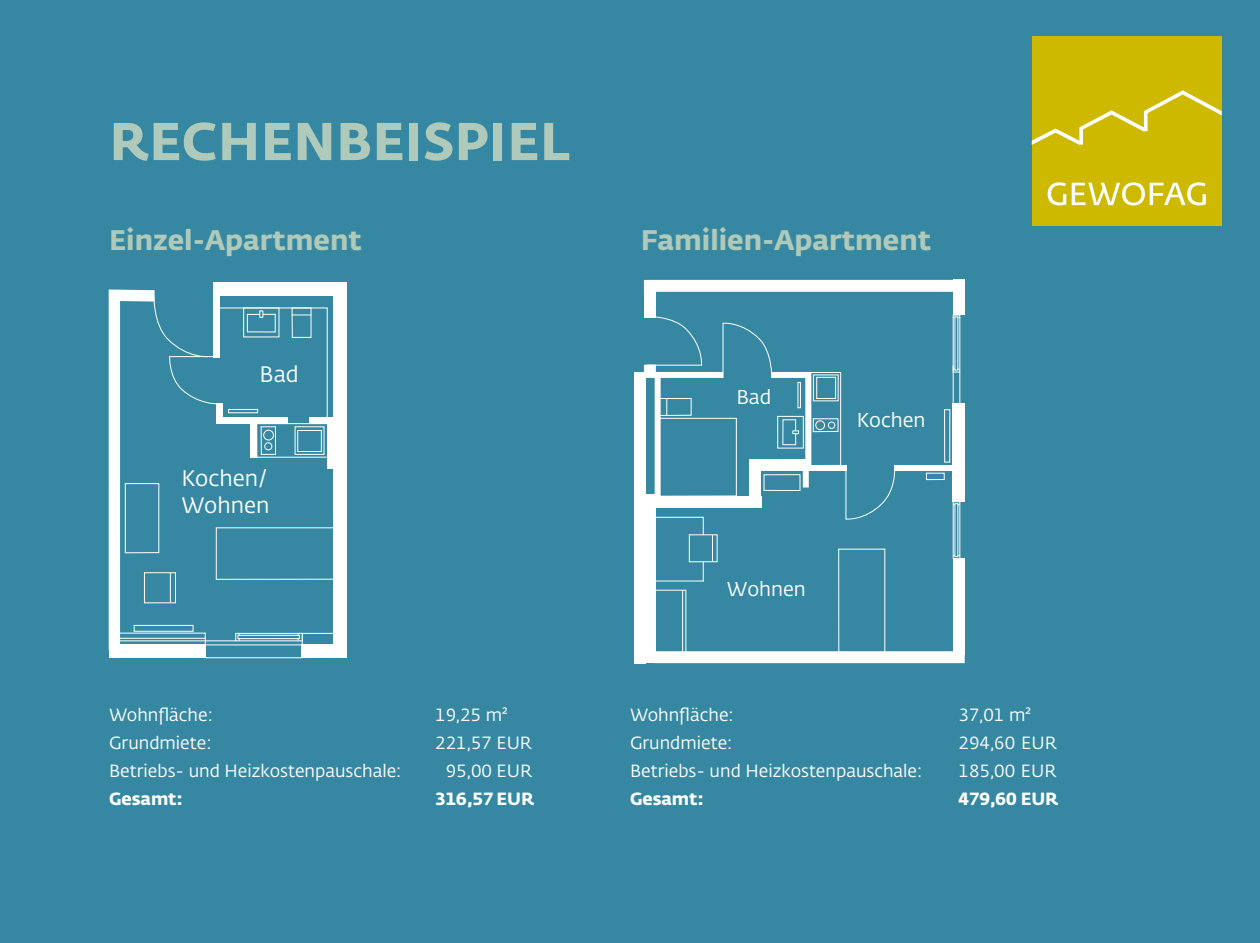
<style>
.page{position:relative;width:1260px;height:943px;background:#3688a2}
.page>*{position:absolute;margin:0;border:0;box-sizing:border-box;transform-origin:0 0}
.t1{font:700 52.5px "Fedra Sans Std";letter-spacing:.01em;color:#afcaba}
.t2{font:700 28px "Fedra Sans Std";color:#afcaba}
.t3{font:22.05px/26.6px "Fedra Sans Std";color:#fff}
.t4{font:19.78px "Fedra Sans Std";color:#fff}
.t5{font:17.5px/28px "Fedra Sans Std";color:#fff}
.t6{font:700 17.5px "Fedra Sans Std";color:#fff}
</style>
<div class="page">
<div style="left:217px;top:282px;width:130px;height:13px;background:#fff"></div>
<div style="left:334px;top:286px;width:13px;height:360px;background:#fff"></div>
<div style="left:328px;top:423px;width:6px;height:46px;background:#fff"></div>
<div style="left:216px;top:527px;width:120px;height:52px;border:1px solid #fff"></div>
<div style="left:302px;top:645px;width:45px;height:13px;background:#fff"></div>
<div style="left:213px;top:282px;width:6px;height:75px;background:#fff"></div>
<div style="left:309px;top:417px;width:31px;height:7px;background:#fff"></div>
<hr style="left:299px;top:633px;width:36px;height:1px;background:#fff">
<svg style="left:109px;top:289px;width:219px;height:369px"></svg>
<div style="left:235px;top:633px;width:68px;height:8px;border:1px solid #fff"></div>
<div style="left:144px;top:572px;width:32px;height:31px;border:1px solid #fff"></div>
<div style="left:644px;top:280px;width:317px;height:12px;background:#fff"></div>
<div style="left:654px;top:651px;width:311px;height:12px;background:#fff"></div>
<div style="left:644px;top:285px;width:12px;height:32px;background:#fff"></div>
<div style="left:953px;top:558px;width:12px;height:97px;background:#fff"></div>
<div style="left:953px;top:403px;width:12px;height:99px;background:#fff"></div>
<div style="left:953px;top:280px;width:12px;height:35px;background:#fff"></div>
<div style="left:772px;top:372px;width:36px;height:6px;background:#fff"></div>
<div style="left:646px;top:372px;width:77px;height:6px;background:#fff"></div>
<div style="left:634px;top:372px;width:12px;height:291px;background:#fff"></div>
<div style="left:655px;top:495px;width:106px;height:12px;background:#fff"></div>
<div style="left:652px;top:590px;width:34px;height:66px;border:1px solid #fff"></div>
<div style="left:838px;top:549px;width:47px;height:107px;border:1px solid #fff"></div>
<svg style="left:845px;top:470px;width:51px;height:50px"></svg>
<svg style="left:646px;top:316px;width:57px;height:50px"></svg>
<svg style="left:723px;top:322px;width:50px;height:56px"></svg>
<div style="left:689px;top:534px;width:28px;height:28px;border:1px solid #fff"></div>
<svg style="left:712px;top:535px;width:1px;height:26px"></svg>
<div style="left:810px;top:372px;width:31px;height:94px;border:1px solid #fff"></div>
<div style="left:813px;top:418px;width:25px;height:14px;border:1px solid #fff"></div>
<div style="left:926px;top:473px;width:18px;height:7px;border:1px solid #fff"></div>
<div style="left:816px;top:420px;width:9px;height:10px;border:1px solid #fff;border-radius:50%"></div>
<div style="left:828px;top:422px;width:7px;height:6px;border:1px solid #fff;border-radius:50%"></div>
<div style="left:816px;top:377px;width:20px;height:22px;border:1px solid #fff"></div>
<div style="left:798px;top:382px;width:3px;height:26px;border:1px solid #fff"></div>
<div style="left:655px;top:375px;width:6px;height:128px;background:#fff"></div>
<hr style="left:655px;top:580px;width:48px;height:1px;background:#fff">
<svg style="left:656px;top:516px;width:48px;height:19px"></svg>
<svg style="left:703px;top:562px;width:1px;height:19px"></svg>
<hr style="left:682px;top:590px;width:1px;height:62px;background:#fff">
<div style="left:659px;top:418px;width:78px;height:78px;border:1px solid #fff"></div>
<div style="left:659px;top:398px;width:32px;height:18px;border:1px solid #fff"></div>
<div style="left:777px;top:416px;width:27px;height:32px;border:1px solid #fff"></div>
<svg style="left:666px;top:398px;width:1px;height:17px"></svg>
<div style="left:803px;top:463px;width:6px;height:24px;background:#fff"></div>
<div style="left:764px;top:474px;width:36px;height:17px;border:1px solid #fff"></div>
<div style="left:944px;top:409px;width:6px;height:53px;border:1px solid #fff"></div>
<svg style="left:953px;top:315px;width:7px;height:57px"></svg>
<div style="left:806px;top:465px;width:40px;height:6px;background:#fff"></div>
<div style="left:894px;top:465px;width:63px;height:6px;background:#fff"></div>
<div style="left:805px;top:372px;width:6px;height:98px;background:#fff"></div>
<div style="left:749px;top:459px;width:12px;height:40px;background:#fff"></div>
<div style="left:749px;top:459px;width:57px;height:12px;background:#fff"></div>
<hr style="left:960px;top:372px;width:1px;height:31px;background:#fff">
<div style="left:644px;top:495px;width:12px;height:168px;background:#fff"></div>
<div style="left:644px;top:364px;width:12px;height:10px;background:#fff"></div>
<svg style="left:782px;top:419px;width:17px;height:26px"></svg>
<hr style="left:953px;top:365px;width:1px;height:39px;background:#fff">
<div style="left:1032px;top:36px;width:190px;height:190px;background:#ccb900"></div>
<svg style="left:1048px;top:182px;width:18px;height:23px"></svg>
<svg style="left:1072px;top:182px;width:134px;height:23px"></svg>
<svg style="left:1032px;top:90px;width:190px;height:55px"></svg>
<h1 class="t1" style="left:109px;top:108px;width:462px">RECHENBEISPIEL</h1>
<h2 class="t2" style="left:109px;top:222px;width:254px">Einzel-Apartment</h2>
<h2 class="t2" style="left:641px;top:222px;width:292px">Familien-Apartment</h2>
<p class="t3" style="left:260px;top:361px;width:41px">Bad</p>
<p class="t3" style="left:181px;top:465px;width:90px">Kochen/<br>Wohnen</p>
<p class="t4" style="left:736px;top:385px;width:37px">Bad</p>
<p class="t4" style="left:857px;top:408px;width:70px">Kochen</p>
<p class="t4" style="left:727px;top:577px;width:81px">Wohnen</p>
<p class="t5" style="left:109px;top:701px;width:294px">Wohnfläche:<br>Grundmiete:<br>Betriebs- und Heizkostenpauschale:</p>
<p class="t6" style="left:109px;top:787px;width:75px">Gesamt:</p>
<p class="t5" style="left:435px;top:701px;width:74px">19,25 m²</p>
<p class="t5" style="left:435px;top:729px;width:98px">221,57 EUR</p>
<p class="t5" style="left:446px;top:757px;width:88px">95,00 EUR</p>
<p class="t6" style="left:435px;top:787px;width:101px">316,57 EUR</p>
<p class="t5" style="left:630px;top:701px;width:294px">Wohnfläche:<br>Grundmiete:<br>Betriebs- und Heizkostenpauschale:</p>
<p class="t6" style="left:630px;top:787px;width:75px">Gesamt:</p>
<p class="t5" style="left:959px;top:701px;width:100px">37,01 m²<br>294,60 EUR<br>185,00 EUR</p>
<p class="t6" style="left:959px;top:787px;width:101px">479,60 EUR</p>
</div>
